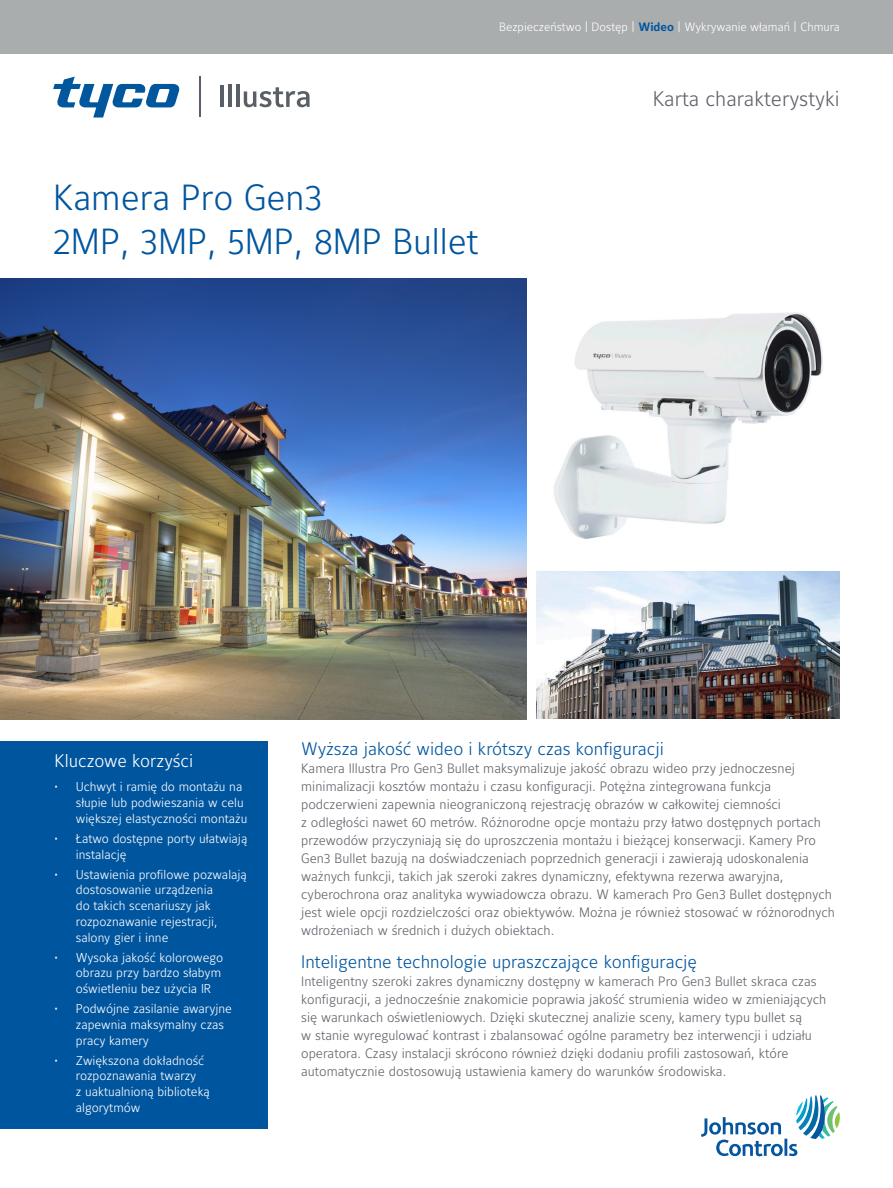
<style>
.page{position:relative;width:893px;height:1188px;background:#fff}
.page>*{position:absolute;margin:0;border:0;box-sizing:border-box;transform-origin:0 0}
.t1{font:300 36px/43.2px "Maurea Jci Lf ML";color:#00559f}
.t2{font:300 21px "Maurea Jci Lf ML";color:#5f636a}
.t3{font:300 18px "Maurea Jci Lf ML";color:#00559f}
.t4{font:300 18px "Maurea Jci Lf ML";color:#fff}
.t5{font:300 13.5px/18px "Maurea Jci Lf ML";color:#5f636a}
.t6{font:300 12.75px/15.8px "Maurea Jci Lf ML";color:#fff}
.t7{font:300 12px "Maurea Jci Lf ML";color:#fff}
.s1{font-weight:700;color:#00559f}
</style>
<div class="page">
<img style="left:554px;top:312px;width:269px;height:227px">
<img style="left:0;top:279px;width:526px;height:441px">
<img style="left:536px;top:571px;width:304px;height:148px">
<svg style="left:701px;top:1095px;width:139px;height:61px"></svg>
<hr style="left:220px;top:85px;width:4px;height:22px;background:#585f67">
<hr style="left:228px;top:85px;width:4px;height:22px;background:#585f67">
<hr style="left:236px;top:85px;width:3px;height:22px;background:#585f67">
<svg style="left:244px;top:87px;width:66px;height:20px"></svg>
<hr style="left:199px;top:76px;width:1px;height:41px;background:#585f67">
<svg style="left:53px;top:77px;width:127px;height:41px"></svg>
<div style="left:0;top:741px;width:268px;height:387px;background:#00559f"></div>
<div style="left:0;top:0;width:893px;height:53px;background:#aaadae"></div>
<p class="t7" style="left:499px;top:19px;width:342px">Bezpieczeństwo | Dostęp | <span class="s1">Wideo</span> | Wykrywanie włamań | Chmura</p>
<h1 class="t1" style="left:53px;top:176px;width:427px">Kamera Pro Gen3<br>2MP, 3MP, 5MP, 8MP Bullet</h1>
<h2 class="t2" style="left:653px;top:86px;width:189px">Karta charakterystyki</h2>
<h3 class="t4" style="left:55px;top:749px;width:140px">Kluczowe korzyści</h3>
<p class="t6" style="left:76px;top:779px;width:173px;text-indent:-21px">• Uchwyt i ramię do montażu na słupie lub podwieszania w celu większej elastyczności montażu</p>
<p class="t6" style="left:76px;top:830px;width:173px;text-indent:-21px">• Łatwo dostępne porty ułatwiają instalację</p>
<p class="t6" style="left:76px;top:866px;width:173px;text-indent:-21px">• Ustawienia profilowe pozwalają dostosowanie urządzenia<br>do takich scenariuszy jak rozpoznawanie rejestracji, salony gier i inne</p>
<p class="t6" style="left:76px;top:949px;width:149px;text-indent:-21px">• Wysoka jakość kolorowego obrazu przy bardzo słabym oświetleniu bez użycia IR</p>
<p class="t6" style="left:76px;top:1000px;width:158px;text-indent:-21px">• Podwójne zasilanie awaryjne zapewnia maksymalny czas pracy kamery</p>
<p class="t6" style="left:76px;top:1052px;width:136px;text-indent:-21px">• Zwiększona dokładność rozpoznawania twarzy<br>z uaktualnioną biblioteką algorytmów</p>
<h3 class="t3" style="left:301px;top:737px;width:364px">Wyższa jakość wideo i krótszy czas konfiguracji</h3>
<p class="t5" style="left:301px;top:759px;width:535px">Kamera Illustra Pro Gen3 Bullet maksymalizuje jakość obrazu wideo przy jednoczesnej minimalizacji kosztów montażu i czasu konfiguracji. Potężna zintegrowana funkcja podczerwieni zapewnia nieograniczoną rejestrację obrazów w całkowitej ciemności<br>z odległości nawet 60 metrów. Różnorodne opcje montażu przy łatwo dostępnych portach przewodów przyczyniają się do uproszczenia montażu i bieżącej konserwacji. Kamery Pro Gen3 Bullet bazują na doświadczeniach poprzednich generacji i zawierają udoskonalenia ważnych funkcji, takich jak szeroki zakres dynamiczny, efektywna rezerwa awaryjna, cyberochrona oraz analityka wywiadowcza obrazu. W kamerach Pro Gen3 Bullet dostępnych jest wiele opcji rozdzielczości oraz obiektywów. Można je również stosować w różnorodnych wdrożeniach w średnich i dużych obiektach.</p>
<h3 class="t3" style="left:301px;top:951px;width:397px">Inteligentne technologie upraszczające konfigurację</h3>
<p class="t5" style="left:301px;top:972px;width:527px">Inteligentny szeroki zakres dynamiczny dostępny w kamerach Pro Gen3 Bullet skraca czas konfiguracji, a jednocześnie znakomicie poprawia jakość strumienia wideo w zmieniających się warunkach oświetleniowych. Dzięki skutecznej analizie sceny, kamery typu bullet są<br>w stanie wyregulować kontrast i zbalansować ogólne parametry bez interwencji i udziału operatora. Czasy instalacji skrócono również dzięki dodaniu profili zastosowań, które automatycznie dostosowują ustawienia kamery do warunków środowiska.</p>
</div>
